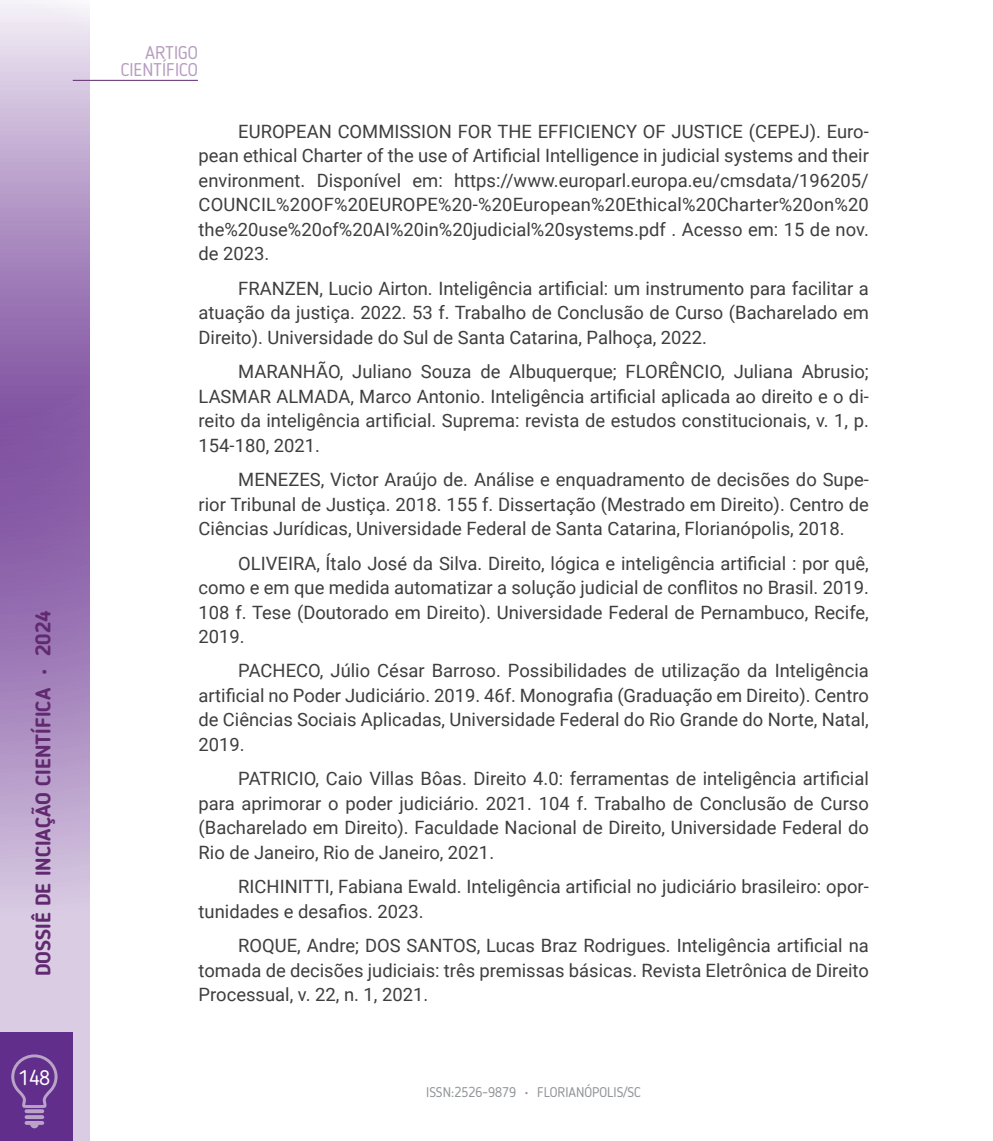
<style>
.page{position:relative;width:993px;height:1141px;background:#fff}
.page>*{position:absolute;margin:0;border:0;box-sizing:border-box;transform-origin:0 0}
.t1{font:700 21px "Blogger Sans";color:#612a70}
.t2{font:21px "Blogger Sans";color:#fff}
.t3{font:18.38px/24.5px "Roboto";color:#3e3e3f;text-align:justify}
.t4{font:18.38px/17.5px "Blogger Sans";color:#b79ebf;text-align:right}
.t5{font:14px "Blogger Sans";color:#939598}
.s1{color:#9f81a7}
</style>
<div class="page">
<svg style="left:0;top:0;width:89px;height:1141px;background:#b296c6"></svg>
<hr style="left:73px;top:80px;width:125px;height:1px;background:#61286f">
<div style="left:0;top:1033px;width:73px;height:108px;background:#622e8c"></div>
<svg style="left:25px;top:1121px;width:19px;height:7px"></svg>
<svg style="left:25px;top:1115px;width:19px;height:4px"></svg>
<svg style="left:25px;top:1109px;width:19px;height:4px"></svg>
<svg style="left:11px;top:1054px;width:47px;height:54px"></svg>
<p class="t1" style="left:30px;top:976px;width:367px;rotate:-90deg">DOSSIÊ DE INCIAÇÃO CIENTÍFICA • 2024</p>
<p class="t2" style="left:19px;top:1065px;width:33px">148</p>
<p class="t4" style="left:121px;top:44px;width:79px">ARTIGO<br>CIENTÍFICO</p>
<p class="t3" style="left:198px;top:118px;width:671px;text-indent:40px">EUROPEAN COMMISSION FOR THE EFFICIENCY OF JUSTICE (CEPEJ). Euro&shy;pean ethical Charter of the use of Artificial Intelligence in judicial systems and their environment. Disponível em: https://www.europarl.europa.eu/cmsdata/196205/ COUNCIL%20OF%20EUROPE%20-%20European%20Ethical%20Charter%20on%20 the%20use%20of%20AI%20in%20judicial%20systems.pdf . Acesso em: 15 de nov. de 2023.</p>
<p class="t3" style="left:198px;top:275px;width:671px;text-indent:40px">FRANZEN, Lucio Airton. Inteligência artificial: um instrumento para facilitar a atuação da justiça. 2022. 53 f. Trabalho de Conclusão de Curso (Bacharelado em Direito). Universidade do Sul de Santa Catarina, Palhoça, 2022.</p>
<p class="t3" style="left:198px;top:359px;width:671px;text-indent:40px">MARANHÃO, Juliano Souza de Albuquerque; FLORÊNCIO, Juliana Abrusio; LASMAR ALMADA, Marco Antonio. Inteligência artificial aplicada ao direito e o di&shy;reito da inteligência artificial. Suprema: revista de estudos constitucionais, v. 1, p.<br>154-180, 2021.</p>
<p class="t3" style="left:198px;top:467px;width:671px;text-indent:40px">MENEZES, Victor Araújo de. Análise e enquadramento de decisões do Supe&shy;rior Tribunal de Justiça. 2018. 155 f. Dissertação (Mestrado em Direito). Centro de Ciências Jurídicas, Universidade Federal de Santa Catarina, Florianópolis, 2018.</p>
<p class="t3" style="left:198px;top:550px;width:671px;text-indent:40px">OLIVEIRA, Ítalo José da Silva. Direito, lógica e inteligência artificial : por quê, como e em que medida automatizar a solução judicial de conflitos no Brasil. 2019.<br>108 f. Tese (Doutorado em Direito). Universidade Federal de Pernambuco, Recife, 2019.</p>
<p class="t3" style="left:198px;top:658px;width:671px;text-indent:40px">PACHECO, Júlio César Barroso. Possibilidades de utilização da Inteligência artificial no Poder Judiciário. 2019. 46f. Monografia (Graduação em Direito). Centro de Ciências Sociais Aplicadas, Universidade Federal do Rio Grande do Norte, Natal, 2019.</p>
<p class="t3" style="left:198px;top:766px;width:671px;text-indent:40px">PATRICIO, Caio Villas Bôas. Direito 4.0: ferramentas de inteligência artificial para aprimorar o poder judiciário. 2021. 104 f. Trabalho de Conclusão de Curso (Bacharelado em Direito). Faculdade Nacional de Direito, Universidade Federal do Rio de Janeiro, Rio de Janeiro, 2021.</p>
<p class="t3" style="left:198px;top:874px;width:671px;text-indent:40px">RICHINITTI, Fabiana Ewald. Inteligência artificial no judiciário brasileiro: opor&shy;tunidades e desafios. 2023.</p>
<p class="t3" style="left:198px;top:933px;width:671px;text-indent:40px">ROQUE, Andre; DOS SANTOS, Lucas Braz Rodrigues. Inteligência artificial na tomada de decisões judiciais: três premissas básicas. Revista Eletrônica de Direito Processual, v. 22, n. 1, 2021.</p>
<p class="t5" style="left:426px;top:1084px;width:216px">ISSN:2526-9879 <span class="s1">•</span> FLORIANÓPOLIS/SC</p>
</div>
